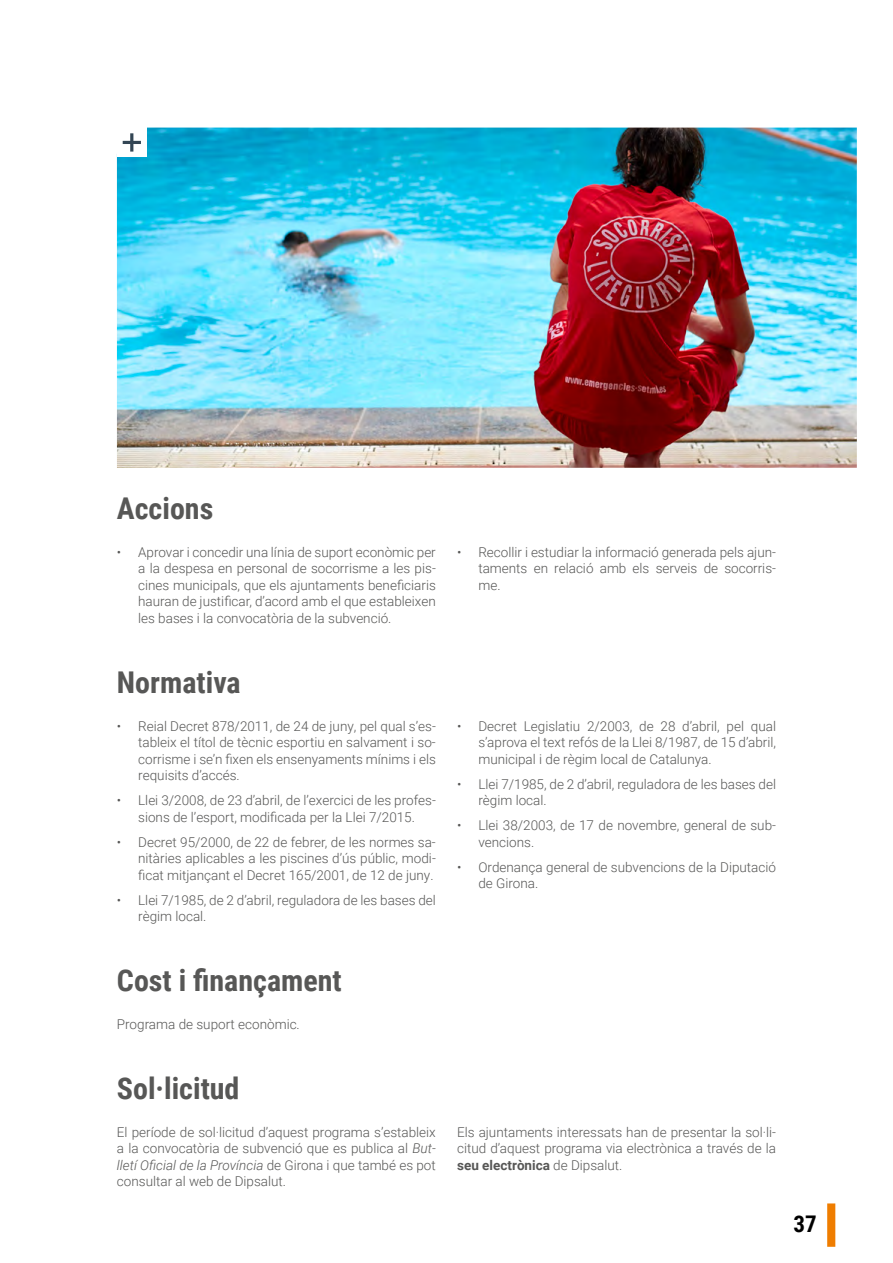
<style>
.page{position:relative;width:893px;height:1263px;background:#fff}
.page>*{position:absolute;margin:0;border:0;box-sizing:border-box;transform-origin:0 0}
.t1{font:700 30px "Roboto Condensed";color:#575756}
.t2{font:700 22.95px "Roboto Condensed";color:#000}
.t3{font:300 13.5px/16.5px "Roboto";color:#575756;text-align:justify}
.s1{font-style:italic}
.s2{font-weight:700}
</style>
<div class="page">
<svg style="left:827px;top:1203px;width:8px;height:44px"></svg>
<img style="left:117px;top:128px;width:740px;height:340px">
<div style="left:117px;top:128px;width:30px;height:29px;background:#fff"></div>
<svg style="left:123px;top:133px;width:18px;height:19px"></svg>
<h1 class="t1" style="left:117px;top:487px;width:98px">Accions</h1>
<p class="t3" style="left:138px;top:543px;width:299px;text-indent:-21px">• Aprovar i concedir una línia de suport econòmic per a la despesa en personal de socorrisme a les pis&shy;cines municipals, que els ajuntaments beneficiaris hauran de justificar, d’acord amb el que estableixen les bases i la convocatòria de la subvenció.</p>
<p class="t3" style="left:478px;top:543px;width:299px;text-indent:-21px">• Recollir i estudiar la informació generada pels ajun&shy;taments en relació amb els serveis de socorris&shy;me.</p>
<h1 class="t1" style="left:117px;top:661px;width:125px">Normativa</h1>
<p class="t3" style="left:138px;top:717px;width:299px;text-indent:-21px">• Reial Decret 878/2011, de 24 de juny, pel qual s’es&shy;tableix el títol de tècnic esportiu en salvament i so&shy;corrisme i se’n fixen els ensenyaments mínims i els requisits d’accés.</p>
<p class="t3" style="left:117px;top:791px;width:320px;text-align:center">• Llei 3/2008, de 23 d’abril, de l’exercici de les profes&shy;sions de l’esport, modificada per la Llei 7/2015.</p>
<p class="t3" style="left:138px;top:833px;width:299px;text-indent:-21px">• Decret 95/2000, de 22 de febrer, de les normes sa&shy;nitàries aplicables a les piscines d’ús públic, modi&shy;ficat mitjançant el Decret 165/2001, de 12 de juny.</p>
<p class="t3" style="left:138px;top:891px;width:299px;text-indent:-21px">• Llei 7/1985, de 2 d’abril, reguladora de les bases del règim local.</p>
<h1 class="t1" style="left:117px;top:959px;width:226px">Cost i finançament</h1>
<p class="t3" style="left:117px;top:1015px;width:184px">Programa de suport econòmic.</p>
<p class="t3" style="left:478px;top:717px;width:299px;text-indent:-21px">• Decret Legislatiu 2/2003, de 28 d’abril, pel qual s’aprova el text refós de la Llei 8/1987, de 15 d’abril, municipal i de règim local de Catalunya.</p>
<p class="t3" style="left:478px;top:775px;width:299px;text-indent:-21px">• Llei 7/1985, de 2 d’abril, reguladora de les bases del règim local.</p>
<p class="t3" style="left:478px;top:816px;width:299px;text-indent:-21px">• Llei 38/2003, de 17 de novembre, general de sub&shy;vencions.</p>
<p class="t3" style="left:478px;top:858px;width:299px;text-indent:-21px">• Ordenança general de subvencions de la Diputació de Girona.</p>
<h1 class="t1" style="left:117px;top:1067px;width:124px">Sol·licitud</h1>
<p class="t3" style="left:117px;top:1123px;width:320px">El període de sol·licitud d’aquest programa s’estableix a la convocatòria de subvenció que es publica al <span class="s1">But&shy;lletí Oficial de la Província</span> de Girona i que també es pot consultar al web de Dipsalut.</p>
<p class="t3" style="left:457px;top:1123px;width:320px">Els ajuntaments interessats han de presentar la sol·li&shy;citud d’aquest programa via electrònica a través de la <span class="s2">seu electrònica</span> de Dipsalut.</p>
<h2 class="t2" style="left:793px;top:1207px;width:25px">37</h2>
</div>
